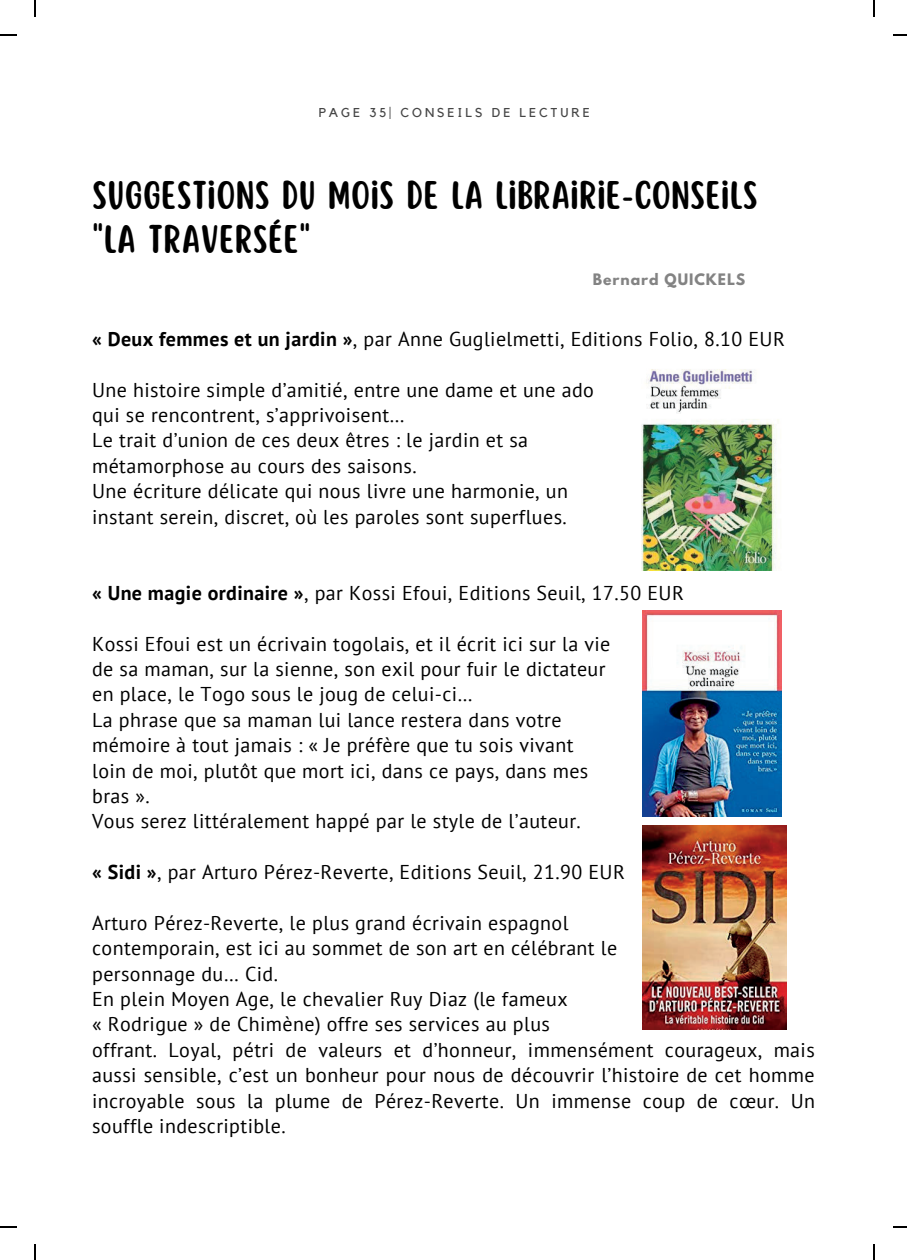
<style>
.page{position:relative;width:907px;height:1260px;background:#fff}
.page>*{position:absolute;margin:0;border:0;box-sizing:border-box;transform-origin:0 0}
.t1{font:35px "Scripter";letter-spacing:.02em;color:#000}
.t2{font:20px/25.4px "PT Sans";letter-spacing:.02em;color:#000;text-align:justify}
.t3{font:700 14px "League Spartan";letter-spacing:.07em;color:#838383}
.t4{font:12.8px "Kollektif";letter-spacing:.23em;color:#000}
.s1{font-weight:700}
</style>
<div class="page">
<img style="left:641px;top:369px;width:138px;height:201px">
<img style="left:642px;top:610px;width:139px;height:206px">
<img style="left:642px;top:825px;width:144px;height:204px">
<svg style="left:34px;top:0;width:2px;height:16px"></svg>
<svg style="left:0;top:34px;width:16px;height:2px"></svg>
<svg style="left:873px;top:0;width:1px;height:16px"></svg>
<svg style="left:893px;top:34px;width:14px;height:2px"></svg>
<svg style="left:34px;top:1244px;width:2px;height:15px"></svg>
<svg style="left:0;top:1226px;width:16px;height:1px"></svg>
<svg style="left:873px;top:1244px;width:1px;height:15px"></svg>
<svg style="left:893px;top:1226px;width:14px;height:1px"></svg>
<p class="t4" style="left:318px;top:106px;width:273px">PAGE 35| CONSEILS DE LECTURE</p>
<p class="t1" style="left:93px;top:178px;width:666px">SUGGESTIONS DU MOIS DE LA LIBRAIRIE-CONSEILS</p>
<p class="t1" style="left:93px;top:221px;width:219px">"LA TRAVERSÉE"</p>
<p class="t3" style="left:592px;top:272px;width:154px">Bernard QUICKELS</p>
<p class="t2" style="left:92px;top:326px;width:694px"><span class="s1">« Deux femmes et un jardin »</span>, par Anne Guglielmetti, Editions Folio, 8.10 EUR</p>
<p class="t2" style="left:92px;top:376px;width:503px">Une histoire simple d’amitié, entre une dame et une ado</p>
<p class="t2" style="left:92px;top:402px;width:314px">qui se rencontrent, s’apprivoisent…</p>
<p class="t2" style="left:92px;top:427px;width:437px">Le trait d’union de ces deux êtres : le jardin et sa</p>
<p class="t2" style="left:92px;top:452px;width:326px">métamorphose au cours des saisons.</p>
<p class="t2" style="left:92px;top:478px;width:477px">Une écriture délicate qui nous livre une harmonie, un</p>
<p class="t2" style="left:92px;top:503px;width:476px">instant serein, discret, où les paroles sont superflues.</p>
<p class="t2" style="left:92px;top:579px;width:593px"><span class="s1">« Une magie ordinaire »</span>, par Kossi Efoui, Editions Seuil, 17.50 EUR</p>
<p class="t2" style="left:92px;top:630px;width:519px">Kossi Efoui est un écrivain togolais, et il écrit ici sur la vie</p>
<p class="t2" style="left:92px;top:655px;width:515px">de sa maman, sur la sienne, son exil pour fuir le dictateur</p>
<p class="t2" style="left:92px;top:681px;width:382px">en place, le Togo sous le joug de celui-ci…</p>
<p class="t2" style="left:92px;top:706px;width:471px">La phrase que sa maman lui lance restera dans votre</p>
<p class="t2" style="left:92px;top:731px;width:483px">mémoire à tout jamais : « Je préfère que tu sois vivant</p>
<p class="t2" style="left:92px;top:757px;width:498px">loin de moi, plutôt que mort ici, dans ce pays, dans mes</p>
<p class="t2" style="left:92px;top:782px;width:59px">bras ».</p>
<p class="t2" style="left:92px;top:808px;width:490px">Vous serez littéralement happé par le style de l’auteur.</p>
<p class="t2" style="left:92px;top:858px;width:534px"><span class="s1">« Sidi »</span>, par Arturo Pérez-Reverte, Editions Seuil, 21.90 EUR</p>
<p class="t2" style="left:92px;top:909px;width:478px">Arturo Pérez-Reverte, le plus grand écrivain espagnol</p>
<p class="t2" style="left:92px;top:934px;width:526px">contemporain, est ici au sommet de son art en célébrant le</p>
<p class="t2" style="left:92px;top:960px;width:187px">personnage du… Cid.</p>
<p class="t2" style="left:92px;top:985px;width:477px">En plein Moyen Age, le chevalier Ruy Diaz (le fameux</p>
<p class="t2" style="left:92px;top:1011px;width:459px">« Rodrigue » de Chimène) offre ses services au plus</p>
<p class="t2" style="left:92px;top:1036px;width:724px">offrant. Loyal, pétri de valeurs et d’honneur, immensément courageux, mais aussi sensible, c’est un bonheur pour nous de découvrir l’histoire de cet homme incroyable sous la plume de Pérez-Reverte. Un immense coup de cœur. Un souffle indescriptible.</p>
</div>
